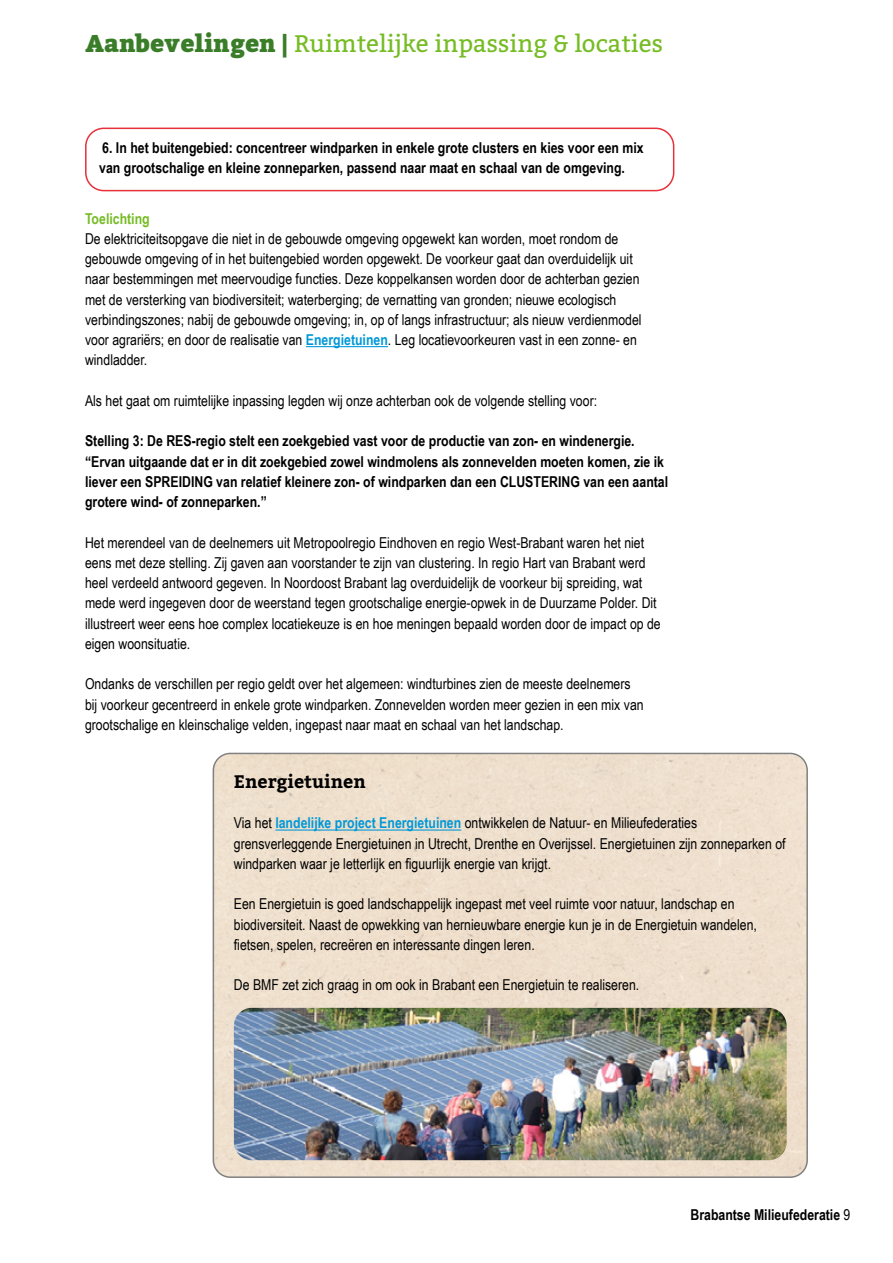
<style>
.page{position:relative;width:893px;height:1263px;background:#fff}
.page>*{position:absolute;margin:0;border:0;box-sizing:border-box;transform-origin:0 0}
.t1{font:24px "Bitter";color:#76bc25}
.t2{font:700 18px "Bitter";color:#000}
.t3{font:15px/20.2px "Arial Narrow";color:#000}
.t4{font:700 15px/20.2px "Arial Narrow";color:#000}
.t5{font:700 15px "Arial Narrow";color:#76bc25}
.s1{font-weight:900;color:#3a7d28}
.s2{font-weight:700;color:#0098d8}
.s3{font-weight:400}
</style>
<div class="page">
<div style="left:85px;top:128px;width:589px;height:63px;border:2px solid #e73039;border-radius:18px"></div>
<hr style="left:306px;top:346px;width:82px;height:1px;background:#0098d8">
<div style="left:213px;top:753px;width:592px;height:424px;background:#efdfcd"></div>
<div style="left:213px;top:753px;width:595px;height:425px;border:2px solid #000;border-radius:17px"></div>
<hr style="left:275px;top:829px;width:186px;height:1px;background:#0098d8">
<img style="left:234px;top:1008px;width:553px;height:152px">
<h1 class="t1" style="left:85px;top:28px;width:580px"><span class="s1">Aanbevelingen |</span> Ruimtelijke inpassing &amp; locaties</h1>
<p class="t4" style="left:99px;top:137px;width:546px">6. In het buitengebied: concentreer windparken in enkele grote clusters en kies voor een mix van grootschalige en kleine zonneparken, passend naar maat en schaal van de omgeving.</p>
<p class="t5" style="left:85px;top:207px;width:66px">Toelichting</p>
<p class="t3" style="left:85px;top:228px;width:558px">De elektriciteitsopgave die niet in de gebouwde omgeving opgewekt kan worden, moet rondom de gebouwde omgeving of in het buitengebied worden opgewekt. De voorkeur gaat dan overduidelijk uit naar bestemmingen met meervoudige functies. Deze koppelkansen worden door de achterban gezien met de versterking van biodiversiteit; waterberging; de vernatting van gronden; nieuwe ecologisch verbindingszones; nabij de gebouwde omgeving; in, op of langs infrastructuur; als nieuw verdienmodel voor agrariërs; en door de realisatie van <span class="s2">Energietuinen</span>. Leg locatievoorkeuren vast in een zonne- en windladder.</p>
<p class="t3" style="left:85px;top:390px;width:514px">Als het gaat om ruimtelijke inpassing legden wij onze achterban ook de volgende stelling voor:</p>
<p class="t4" style="left:85px;top:430px;width:585px">Stelling 3: De RES-regio stelt een zoekgebied vast voor de productie van zon- en windenergie. “Ervan uitgaande dat er in dit zoekgebied zowel windmolens als zonnevelden moeten komen, zie ik liever een SPREIDING van relatief kleinere zon- of windparken dan een CLUSTERING van een aantal grotere wind- of zonneparken.”</p>
<p class="t3" style="left:85px;top:532px;width:577px">Het merendeel van de deelnemers uit Metropoolregio Eindhoven en regio West-Brabant waren het niet eens met deze stelling. Zij gaven aan voorstander te zijn van clustering. In regio Hart van Brabant werd heel verdeeld antwoord gegeven. In Noordoost Brabant lag overduidelijk de voorkeur bij spreiding, wat mede werd ingegeven door de weerstand tegen grootschalige energie-opwek in de Duurzame Polder. Dit illustreert weer eens hoe complex locatiekeuze is en hoe meningen bepaald worden door de impact op de eigen woonsituatie.</p>
<p class="t3" style="left:85px;top:673px;width:560px">Ondanks de verschillen per regio geldt over het algemeen: windturbines zien de meeste deelnemers bij voorkeur gecentreerd in enkele grote windparken. Zonnevelden worden meer gezien in een mix van grootschalige en kleinschalige velden, ingepast naar maat en schaal van het landschap.</p>
<p class="t2" style="left:234px;top:770px;width:133px">Energietuinen</p>
<p class="t3" style="left:234px;top:812px;width:553px">Via het <span class="s2">landelijke project Energietuinen</span> ontwikkelen de Natuur- en Milieufederaties grensverleggende Energietuinen in Utrecht, Drenthe en Overijssel. Energietuinen zijn zonneparken of windparken waar je letterlijk en figuurlijk energie van krijgt.</p>
<p class="t3" style="left:234px;top:893px;width:525px">Een Energietuin is goed landschappelijk ingepast met veel ruimte voor natuur, landschap en biodiversiteit. Naast de opwekking van hernieuwbare energie kun je in de Energietuin wandelen, fietsen, spelen, recreëren en interessante dingen leren.</p>
<p class="t3" style="left:234px;top:974px;width:407px">De BMF zet zich graag in om ook in Brabant een Energietuin te realiseren.</p>
<p class="t4" style="left:690px;top:1204px;width:161px">Brabantse Milieufederatie <span class="s3">9</span></p>
</div>
